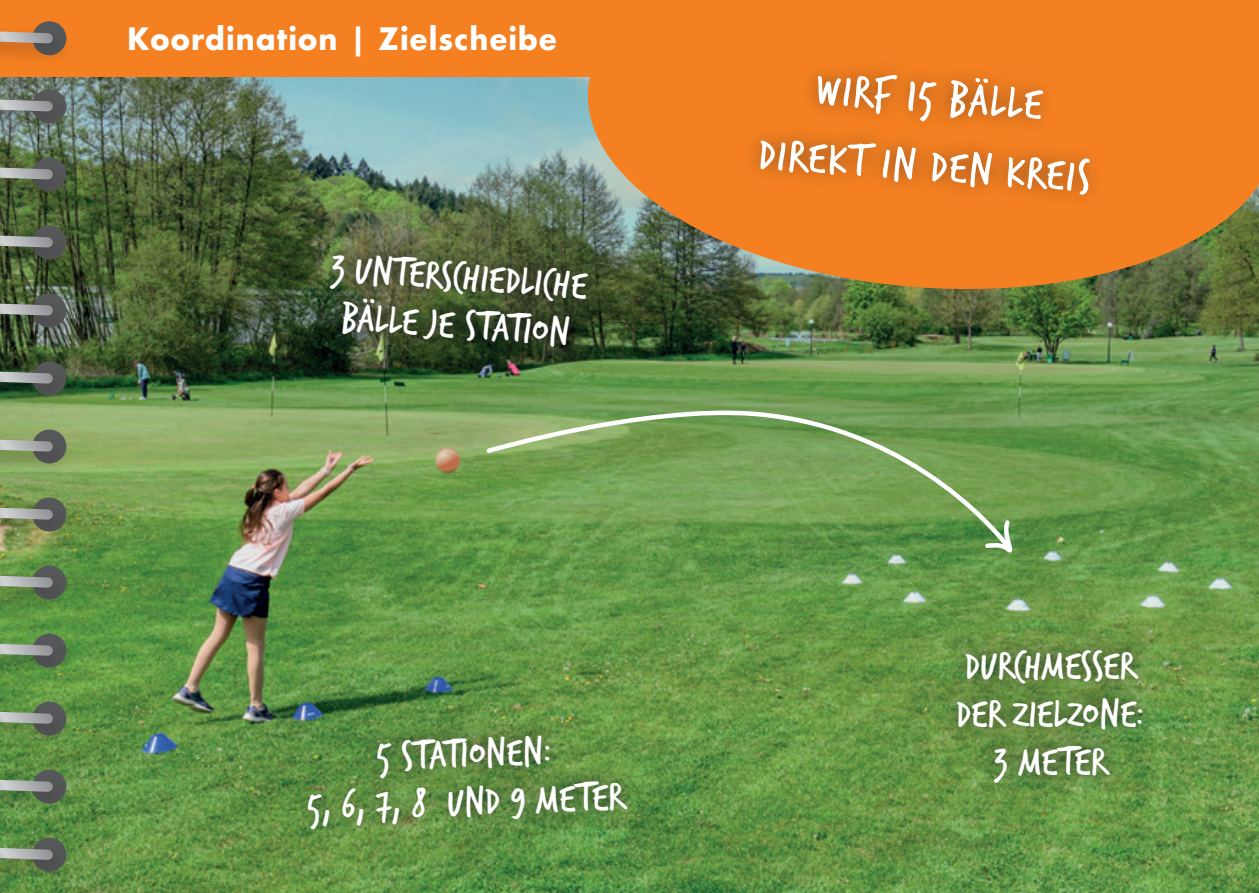
<style>
.page{position:relative;width:1259px;height:893px;background:#fff}
.page>*{position:absolute;margin:0;border:0;box-sizing:border-box;transform-origin:0 0}
.t1{font:48px/69px "Trash Hand";color:#fff;text-align:center}
.t2{font:42px/48px "Trash Hand";letter-spacing:.02em;color:#fff;text-align:center}
.t3{font:700 30px "Futura LT";letter-spacing:.04em;color:#fff;scale:.96 1}
</style>
<div class="page">
<img style="left:0;top:77px;width:1259px;height:816px">
<div style="left:0;top:0;width:1259px;height:77px;background:#f58021"></div>
<svg style="left:308px;top:233px;width:299px;height:135px;background:#3e4c2c"></svg>
<svg style="left:287px;top:714px;width:359px;height:133px;background:#5d8a42"></svg>
<div style="left:939px;top:632px;width:221px;height:168px;background:#231f20;opacity:.8"></div>
<svg style="left:581px;top:77px;width:678px;height:224px;background:#c27b31"></svg>
<svg style="left:739px;top:69px;width:375px;height:145px;background:#e97a20"></svg>
<svg style="left:484px;top:405px;width:527px;height:145px;background:#75a057"></svg>
<svg style="left:983px;top:517px;width:38px;height:44px"></svg>
<div style="left:32px;top:838px;width:34px;height:34px;background:#57585a;border-radius:50%"></div>
<div style="left:0;top:839px;width:77px;height:46px;background:#231f20;opacity:.3"></div>
<svg style="left:0;top:848px;width:53px;height:12px"></svg>
<div style="left:32px;top:770px;width:34px;height:34px;background:#57585a;border-radius:50%"></div>
<div style="left:0;top:771px;width:77px;height:46px;background:#231f20;opacity:.3"></div>
<svg style="left:0;top:780px;width:53px;height:12px"></svg>
<div style="left:32px;top:702px;width:34px;height:34px;background:#57585a;border-radius:50%"></div>
<div style="left:0;top:703px;width:77px;height:46px;background:#231f20;opacity:.3"></div>
<svg style="left:0;top:712px;width:53px;height:12px"></svg>
<div style="left:32px;top:634px;width:34px;height:34px;background:#57585a;border-radius:50%"></div>
<div style="left:0;top:635px;width:77px;height:45px;background:#231f20;opacity:.3"></div>
<svg style="left:0;top:644px;width:53px;height:12px"></svg>
<div style="left:32px;top:566px;width:34px;height:34px;background:#57585a;border-radius:50%"></div>
<div style="left:0;top:567px;width:77px;height:45px;background:#231f20;opacity:.3"></div>
<svg style="left:0;top:576px;width:53px;height:12px"></svg>
<svg style="left:32px;top:497px;width:34px;height:34px"></svg>
<div style="left:0;top:499px;width:77px;height:45px;background:#231f20;opacity:.3"></div>
<svg style="left:0;top:508px;width:53px;height:12px"></svg>
<svg style="left:32px;top:429px;width:34px;height:34px"></svg>
<div style="left:0;top:431px;width:77px;height:45px;background:#231f20;opacity:.3"></div>
<svg style="left:0;top:440px;width:53px;height:12px"></svg>
<svg style="left:32px;top:361px;width:34px;height:34px"></svg>
<div style="left:0;top:363px;width:77px;height:45px;background:#231f20;opacity:.3"></div>
<svg style="left:0;top:372px;width:53px;height:12px"></svg>
<div style="left:32px;top:293px;width:34px;height:34px;background:#57585a;border-radius:50%"></div>
<div style="left:0;top:295px;width:77px;height:45px;background:#231f20;opacity:.3"></div>
<svg style="left:0;top:304px;width:53px;height:12px"></svg>
<svg style="left:32px;top:225px;width:34px;height:34px"></svg>
<div style="left:0;top:227px;width:77px;height:45px;background:#231f20;opacity:.3"></div>
<svg style="left:0;top:236px;width:53px;height:12px"></svg>
<svg style="left:32px;top:157px;width:34px;height:34px"></svg>
<div style="left:0;top:159px;width:77px;height:45px;background:#231f20;opacity:.3"></div>
<svg style="left:0;top:168px;width:53px;height:12px"></svg>
<svg style="left:32px;top:89px;width:34px;height:34px"></svg>
<div style="left:0;top:91px;width:77px;height:45px;background:#231f20;opacity:.3"></div>
<svg style="left:0;top:100px;width:53px;height:11px"></svg>
<svg style="left:32px;top:21px;width:34px;height:34px"></svg>
<div style="left:0;top:23px;width:77px;height:45px;background:#231f20;opacity:.3"></div>
<svg style="left:0;top:31px;width:53px;height:12px"></svg>
<p class="t3" style="left:128px;top:18px;width:448px">Koordination | Zielscheibe</p>
<p class="t2" style="left:333px;top:245px;width:258px;rotate:4deg">3 UNTERSCHIEDLICHE<br>BÄLLE JE STATION</p>
<p class="t2" style="left:305px;top:737px;width:318px;rotate:-2deg">5 STATIONEN:<br>5, 6, 7, 8 UND 9 METER</p>
<p class="t1" style="left:766px;top:53px;width:334px;rotate:4deg">WIRF 15 BÄLLE<br>DIREKT IN DEN KREIS</p>
<p class="t2" style="left:956px;top:643px;width:189px">DURCHMESSER<br>DER ZIELZONE:<br>3 METER</p>
</div>
